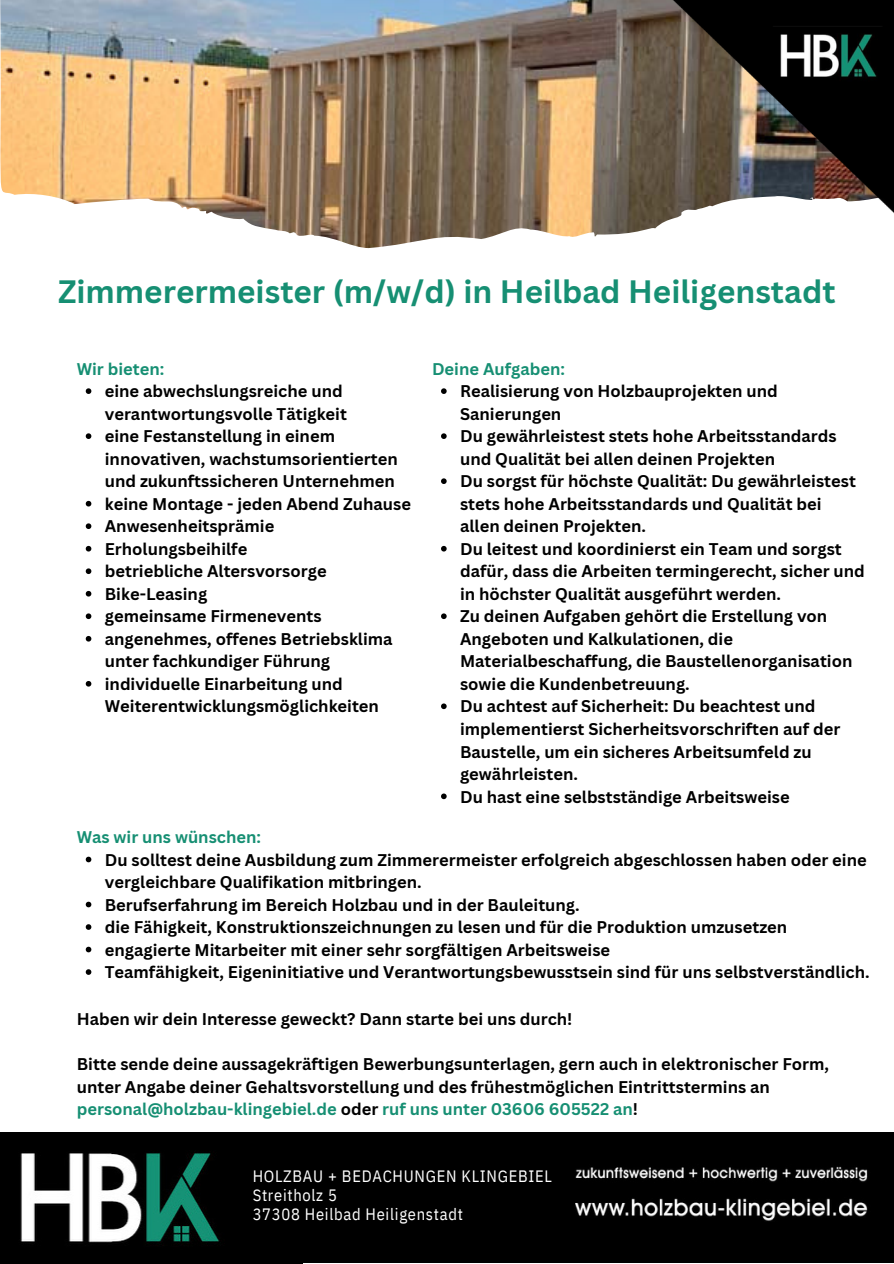
<style>
.page{position:relative;width:894px;height:1264px;background:#fff}
.page>*{position:absolute;margin:0;border:0;box-sizing:border-box;transform-origin:0 0}
.t1{font:700 31.5px "Canva Sans";color:#168f73}
.t2{font:700 16.5px/22.5px "Canva Sans";color:#000}
.t3{font:16.5px/19.2px "IBM Plex Sans Cond";letter-spacing:.045em;color:#fff}
.t4{font:700 16.5px "Canva Sans";color:#168f73}
.s1{color:#168f73}
</style>
<div class="page">
<img style="left:0;top:0;width:682px;height:248px">
<img style="left:672px;top:0;width:221px;height:214px">
<svg style="left:86px;top:856px;width:5px;height:6px"></svg>
<svg style="left:86px;top:901px;width:5px;height:6px"></svg>
<svg style="left:86px;top:924px;width:5px;height:5px"></svg>
<svg style="left:86px;top:946px;width:5px;height:6px"></svg>
<svg style="left:86px;top:969px;width:5px;height:5px"></svg>
<svg style="left:441px;top:388px;width:5px;height:6px"></svg>
<svg style="left:441px;top:433px;width:5px;height:6px"></svg>
<svg style="left:441px;top:478px;width:5px;height:6px"></svg>
<svg style="left:441px;top:546px;width:5px;height:5px"></svg>
<svg style="left:441px;top:613px;width:5px;height:6px"></svg>
<svg style="left:441px;top:703px;width:5px;height:6px"></svg>
<svg style="left:441px;top:793px;width:5px;height:6px"></svg>
<img style="left:0;top:1132px;width:230px;height:131px">
<div style="left:230px;top:1132px;width:663px;height:131px;background:#000"></div>
<img style="left:575px;top:1166px;width:293px;height:54px">
<svg style="left:86px;top:388px;width:5px;height:6px"></svg>
<svg style="left:86px;top:433px;width:5px;height:6px"></svg>
<svg style="left:86px;top:501px;width:5px;height:5px"></svg>
<svg style="left:86px;top:523px;width:5px;height:6px"></svg>
<svg style="left:86px;top:546px;width:5px;height:5px"></svg>
<svg style="left:86px;top:568px;width:5px;height:6px"></svg>
<svg style="left:86px;top:591px;width:5px;height:5px"></svg>
<svg style="left:86px;top:613px;width:5px;height:6px"></svg>
<svg style="left:86px;top:636px;width:5px;height:5px"></svg>
<svg style="left:86px;top:681px;width:5px;height:5px"></svg>
<h1 class="t1" style="left:58px;top:270px;width:778px">Zimmerermeister (m/w/d) in Heilbad Heiligenstadt</h1>
<p class="t4" style="left:77px;top:357px;width:89px">Wir bieten:</p>
<p class="t2" style="left:105px;top:379px;width:243px">eine abwechslungsreiche und verantwortungsvolle Tätigkeit</p>
<p class="t2" style="left:105px;top:424px;width:294px">eine Festanstellung in einem innovativen, wachstumsorientierten und zukunftssicheren Unternehmen</p>
<p class="t2" style="left:105px;top:492px;width:307px">keine Montage - jeden Abend Zuhause</p>
<p class="t2" style="left:105px;top:514px;width:171px">Anwesenheitsprämie</p>
<h2 class="t2" style="left:105px;top:537px;width:144px">Erholungsbeihilfe</h2>
<h2 class="t2" style="left:105px;top:559px;width:223px">betriebliche Altersvorsorge</h2>
<p class="t2" style="left:105px;top:582px;width:104px">Bike-Leasing</p>
<p class="t2" style="left:105px;top:604px;width:218px">gemeinsame Firmenevents</p>
<p class="t2" style="left:105px;top:627px;width:289px">angenehmes, offenes Betriebsklima unter fachkundiger Führung</p>
<p class="t2" style="left:105px;top:672px;width:276px">individuelle Einarbeitung und<br>Weiterentwicklungsmöglichkeiten</p>
<p class="t4" style="left:432px;top:357px;width:134px">Deine Aufgaben:</p>
<p class="t2" style="left:460px;top:379px;width:319px">Realisierung von Holzbauprojekten und<br>Sanierungen</p>
<p class="t2" style="left:460px;top:424px;width:378px">Du gewährleistest stets hohe Arbeitsstandards und Qualität bei allen deinen Projekten</p>
<h2 class="t2" style="left:460px;top:469px;width:397px">Du sorgst für höchste Qualität: Du gewährleistest stets hohe Arbeitsstandards und Qualität bei allen deinen Projekten.</h2>
<p class="t2" style="left:460px;top:537px;width:406px">Du leitest und koordinierst ein Team und sorgst dafür, dass die Arbeiten termingerecht, sicher und in höchster Qualität ausgeführt werden.</p>
<p class="t2" style="left:460px;top:604px;width:394px">Zu deinen Aufgaben gehört die Erstellung von Angeboten und Kalkulationen, die Materialbeschaffung, die Baustellenorganisation sowie die Kundenbetreuung.</p>
<p class="t2" style="left:460px;top:694px;width:381px">Du achtest auf Sicherheit: Du beachtest und implementierst Sicherheitsvorschriften auf der Baustelle, um ein sicheres Arbeitsumfeld zu gewährleisten.</p>
<p class="t2" style="left:460px;top:784px;width:331px">Du hast eine selbstständige Arbeitsweise</p>
<p class="t4" style="left:77px;top:825px;width:186px">Was wir uns wünschen:</p>
<p class="t2" style="left:105px;top:848px;width:763px">Du solltest deine Ausbildung zum Zimmerermeister erfolgreich abgeschlossen haben oder eine vergleichbare Qualifikation mitbringen.</p>
<p class="t2" style="left:105px;top:893px;width:476px">Berufserfahrung im Bereich Holzbau und in der Bauleitung.</p>
<p class="t2" style="left:105px;top:915px;width:683px">die Fähigkeit, Konstruktionszeichnungen zu lesen und für die Produktion umzusetzen</p>
<p class="t2" style="left:105px;top:938px;width:507px">engagierte Mitarbeiter mit einer sehr sorgfältigen Arbeitsweise</p>
<p class="t2" style="left:105px;top:960px;width:766px">Teamfähigkeit, Eigeninitiative und Verantwortungsbewusstsein sind für uns selbstverständlich.</p>
<h2 class="t2" style="left:77px;top:1007px;width:497px">Haben wir dein Interesse geweckt? Dann starte bei uns durch!</h2>
<p class="t2" style="left:77px;top:1052px;width:753px">Bitte sende deine aussagekräftigen Bewerbungsunterlagen, gern auch in elektronischer Form, unter Angabe deiner Gehaltsvorstellung und des frühestmöglichen Eintrittstermins an <span class="s1">personal@holzbau-klingebiel.de</span> oder <span class="s1">ruf uns unter 03606 605522 an</span>!</p>
<p class="t3" style="left:252px;top:1165px;width:301px">HOLZBAU + BEDACHUNGEN KLINGEBIEL<br>Streitholz 5</p>
<p class="t3" style="left:252px;top:1204px;width:212px">37308 Heilbad Heiligenstadt</p>
</div>
